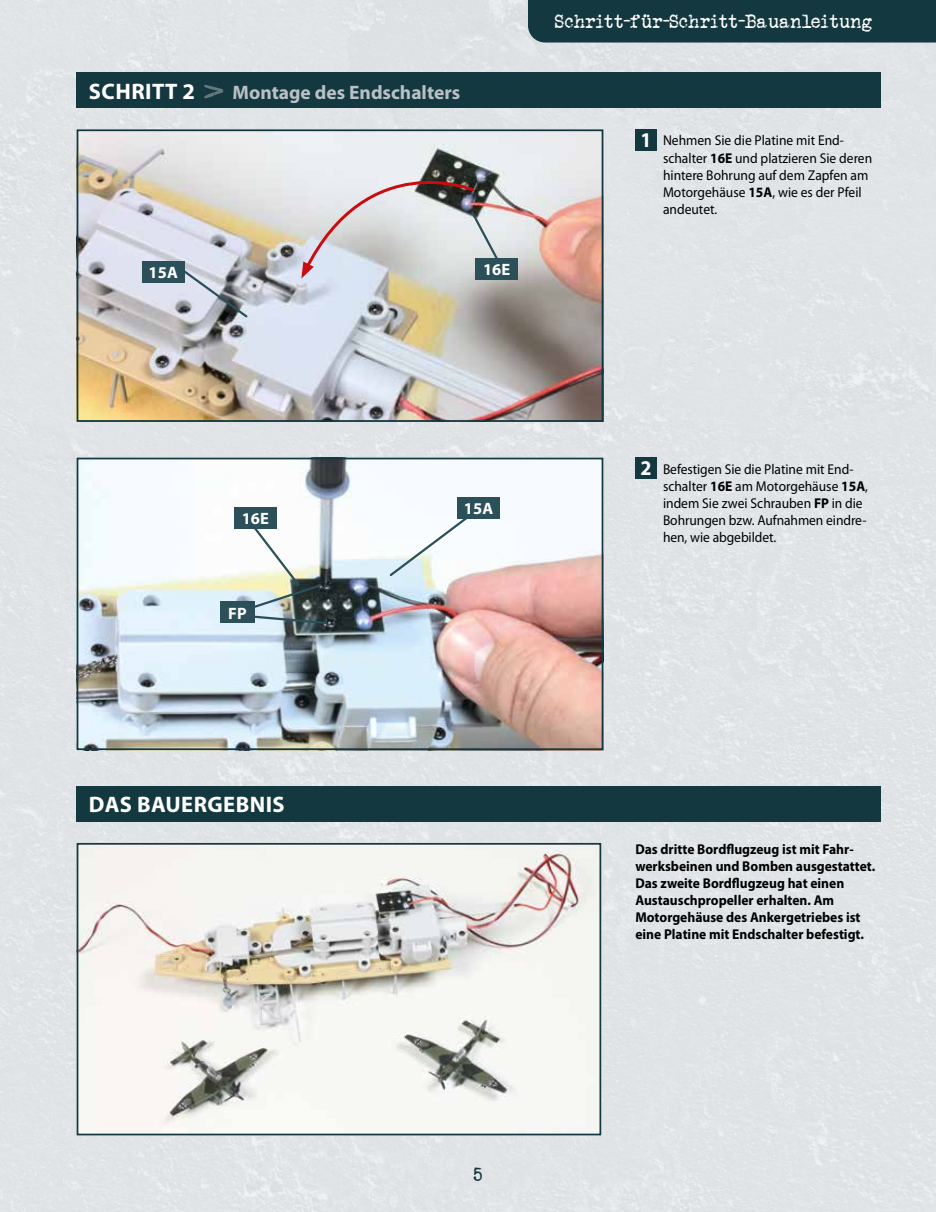
<style>
.page{position:relative;width:936px;height:1212px;background:#fff}
.page>*{position:absolute;margin:0;border:0;box-sizing:border-box;transform-origin:0 0}
.t1{font:700 22.5px "Myriad Pro";letter-spacing:.02em;color:#fff}
.t2{font:700 21px "Myriad Pro";color:#fff;scale:.95 1}
.t3{font:19.5px "Veteran Typewriter";letter-spacing:.02em;color:#fff}
.t4{font:700 19.5px "Myriad Pro";color:#b9c1c6}
.t5{font:19.5px "Veteran Typewriter";color:#14383f}
.t6{font:700 16.5px "Myriad Pro";letter-spacing:.01em;color:#fff}
.t7{font:14.25px/17.1px "Myriad Pro";color:#000;scale:.95 1}
.t8{font:700 14.25px/17.1px "Myriad Pro";color:#000;scale:.95 1}
.s1{font-weight:700}
</style>
<div class="page">
<div style="left:0;top:0;width:935px;height:1212px;background:#e1e4e7"></div>
<img style="left:80px;top:846px;width:518px;height:286px">
<div style="left:77px;top:843px;width:524px;height:292px;border:2px solid #14383f"></div>
<div style="left:77px;top:786px;width:803px;height:35px;background:#14383f"></div>
<div style="left:77px;top:72px;width:803px;height:36px;background:#14383f"></div>
<svg style="left:204px;top:85px;width:19px;height:13px"></svg>
<img style="left:80px;top:132px;width:520px;height:287px">
<div style="left:77px;top:129px;width:526px;height:293px;border:2px solid #14383f"></div>
<div style="left:635px;top:129px;width:21px;height:22px;background:#14383f"></div>
<img style="left:80px;top:461px;width:520px;height:286px">
<div style="left:77px;top:458px;width:526px;height:292px;border:2px solid #14383f"></div>
<div style="left:635px;top:458px;width:21px;height:21px;background:#14383f"></div>
<svg style="left:177px;top:265px;width:72px;height:54px;background:#afb3bd"></svg>
<div style="left:142px;top:261px;width:43px;height:22px;background:#2b505a"></div>
<svg style="left:301px;top:147px;width:205px;height:131px;background:#cbc9cb"></svg>
<div style="left:475px;top:258px;width:43px;height:21px;background:#2b505a"></div>
<div style="left:234px;top:507px;width:43px;height:22px;background:#2b505a"></div>
<div style="left:220px;top:602px;width:34px;height:21px;background:#2b505a"></div>
<svg style="left:242px;top:518px;width:86px;height:107px"></svg>
<svg style="left:387px;top:513px;width:85px;height:65px"></svg>
<div style="left:457px;top:497px;width:43px;height:21px;background:#2b505a"></div>
<div style="left:528px;top:0;width:407px;height:43px;background:#14383f"></div>
<h1 class="t1" style="left:89px;top:78px;width:107px">SCHRITT 2</h1>
<h3 class="t4" style="left:232px;top:81px;width:229px">Montage des Endschalters</h3>
<p class="t6" style="left:149px;top:263px;width:31px">15A</p>
<p class="t6" style="left:483px;top:260px;width:29px">16E</p>
<h3 class="t3" style="left:555px;top:10px;width:319px">Schritt-für-Schritt-Bauanleitung</h3>
<h2 class="t2" style="left:640px;top:128px;width:13px">1</h2>
<p class="t7" style="left:663px;top:132px;width:222px">Nehmen Sie die Platine mit End&shy;schalter <span class="s1">16E</span> und platzieren Sie deren hintere Bohrung auf dem Zapfen am<br>Motorgehäuse <span class="s1">15A</span>, wie es der Pfeil andeutet.</p>
<p class="t6" style="left:242px;top:509px;width:29px">16E</p>
<p class="t6" style="left:228px;top:604px;width:20px">FP</p>
<h1 class="t1" style="left:89px;top:792px;width:197px">DAS BAUERGEBNIS</h1>
<p class="t6" style="left:464px;top:499px;width:31px">15A</p>
<h2 class="t2" style="left:640px;top:457px;width:13px">2</h2>
<p class="t7" style="left:663px;top:460px;width:217px">Befestigen Sie die Platine mit End&shy;schalter <span class="s1">16E</span> am Motorgehäuse <span class="s1">15A</span>, indem Sie zwei Schrauben <span class="s1">FP</span> in die<br>Bohrungen bzw. Aufnahmen eindre&shy;hen, wie abgebildet.</p>
<p class="t8" style="left:635px;top:840px;width:254px">Das dritte Bordflugzeug ist mit Fahr&shy;werksbeinen und Bomben ausgestattet.<br>Das zweite Bordflugzeug hat einen Austauschpropeller erhalten. Am Motorgehäuse des Ankergetriebes ist eine Platine mit Endschalter befestigt.</p>
<h3 class="t5" style="left:474px;top:1163px;width:11px">5</h3>
</div>
